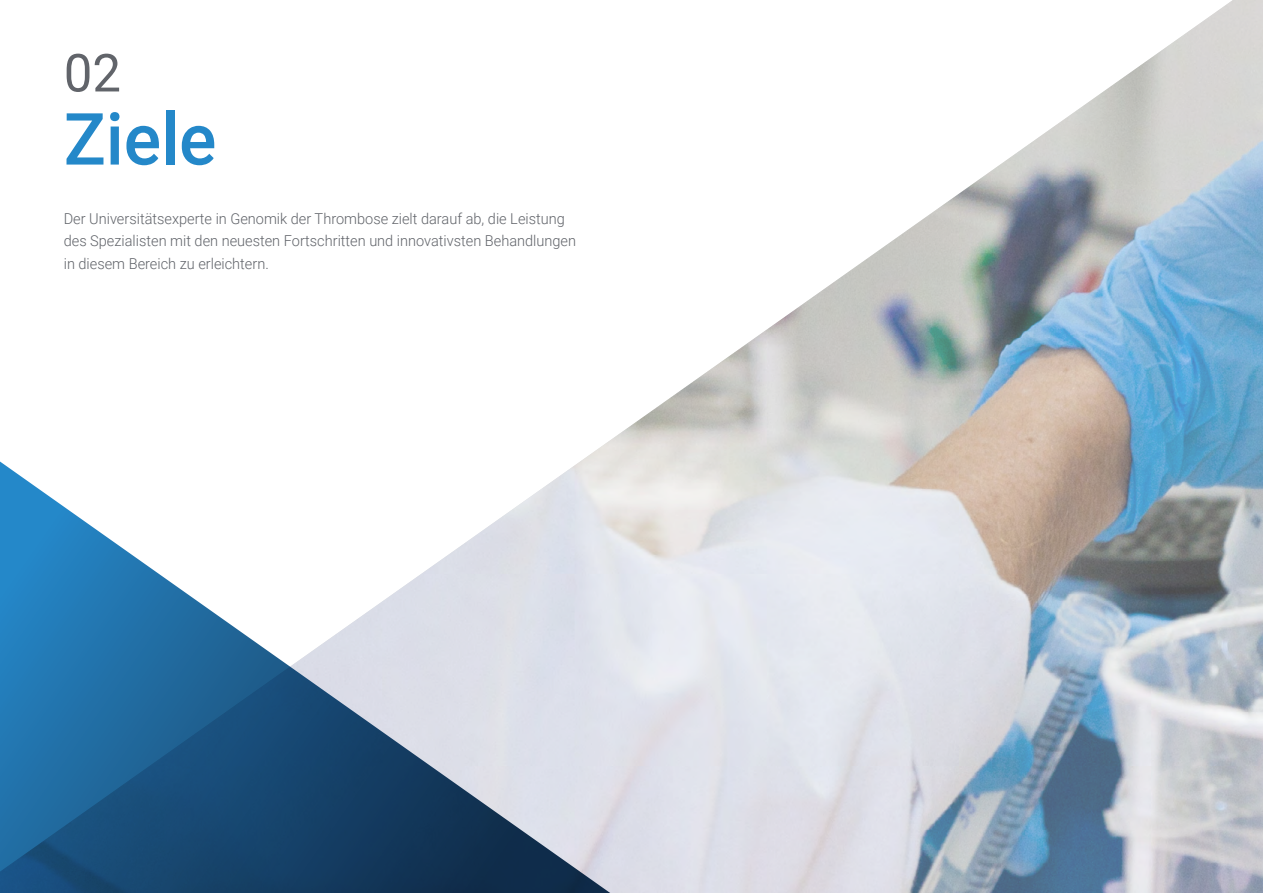
<style>
.page{position:relative;width:1263px;height:893px;background:#fff}
.page>*{position:absolute;margin:0;border:0;box-sizing:border-box;transform-origin:0 0}
.t1{font:500 72px "Roboto";color:#2488c9}
.t2{font:52.5px "Roboto";color:#61646a}
.t3{font:300 15px/22.5px "Roboto";color:#61646a}
</style>
<div class="page">
<img style="left:602px;top:0;width:661px;height:893px">
<svg style="left:0;top:446px;width:640px;height:447px"></svg>
<h2 class="t2" style="left:64px;top:36px;width:59px">02</h2>
<h1 class="t1" style="left:64px;top:89px;width:154px">Ziele</h1>
<p class="t3" style="left:64px;top:207px;width:514px">Der Universitätsexperte in Genomik der Thrombose zielt darauf ab, die Leistung des Spezialisten mit den neuesten Fortschritten und innovativsten Behandlungen in diesem Bereich zu erleichtern.</p>
</div>
